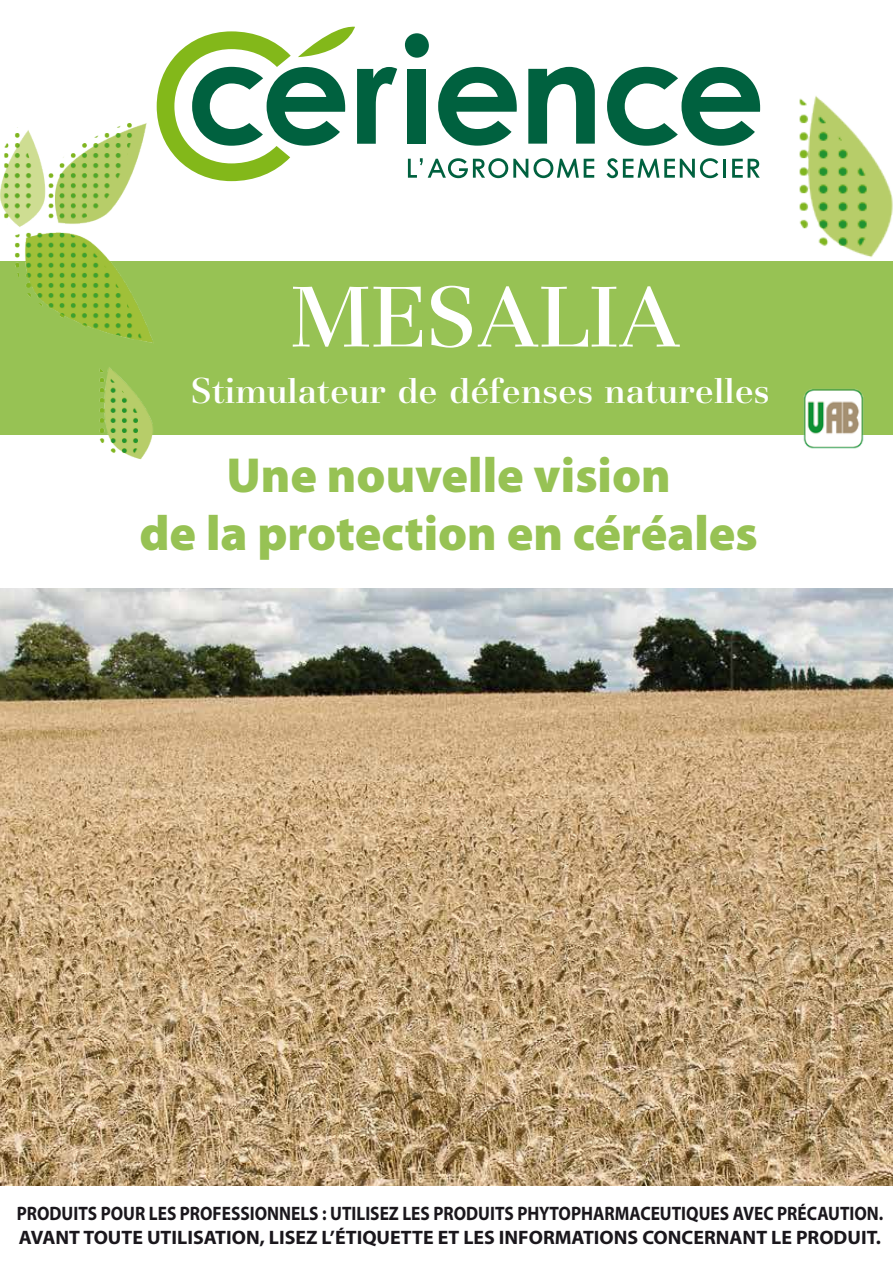
<style>
.page{position:relative;width:893px;height:1263px;background:#fff}
.page>*{position:absolute;margin:0;border:0;box-sizing:border-box;transform-origin:0 0}
.t1{font:500 89.4px "Basilia Std";color:#fff}
.t2{font:900 49.5px/57.9px "Myriad Pro";color:#97c254;text-align:center}
.t3{font:500 37.5px "Basilia Std";color:#fff}
.t4{font:700 19.5px/23.4px "Myriad Pro";color:#1a171c;scale:.89 1}
</style>
<div class="page">
<img style="left:0;top:588px;width:893px;height:597px">
<div style="left:0;top:261px;width:893px;height:174px;background:#97c254"></div>
<svg style="left:408px;top:158px;width:186px;height:20px"></svg>
<svg style="left:606px;top:158px;width:26px;height:20px"></svg>
<div style="left:405px;top:33px;width:24px;height:25px;background:#00613f;border-radius:50%"></div>
<div style="left:408px;top:69px;width:18px;height:75px;background:#00613f"></div>
<svg style="left:438px;top:67px;width:79px;height:79px"></svg>
<svg style="left:528px;top:67px;width:67px;height:77px"></svg>
<svg style="left:607px;top:69px;width:25px;height:75px"></svg>
<svg style="left:157px;top:26px;width:240px;height:155px"></svg>
<img style="left:0;top:112px;width:195px;height:348px">
<img style="left:632px;top:67px;width:261px;height:190px">
<img style="left:803px;top:389px;width:61px;height:60px">
<h1 class="t1" style="left:291px;top:266px;width:391px">MESALIA</h1>
<h3 class="t3" style="left:191px;top:369px;width:580px">Stimulateur de défenses naturelles</h3>
<h2 class="t2" style="left:139px;top:446px;width:620px">Une nouvelle vision<br>de la protection en céréales</h2>
<p class="t4" style="left:17px;top:1201px;width:975px">PRODUITS POUR LES PROFESSIONNELS : UTILISEZ LES PRODUITS PHYTOPHARMACEUTIQUES AVEC PRÉCAUTION.<br>AVANT TOUTE UTILISATION, LISEZ L’ÉTIQUETTE ET LES INFORMATIONS CONCERNANT LE PRODUIT.</p>
</div>
